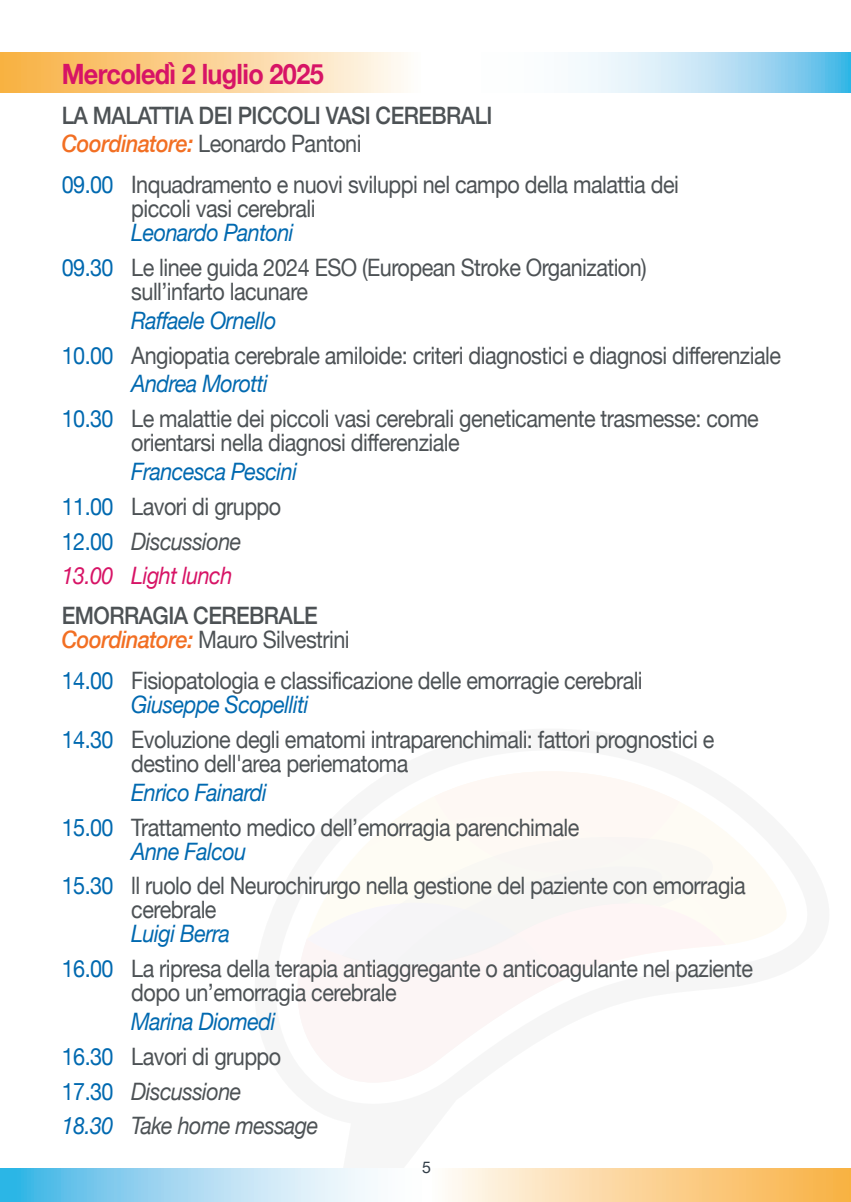
<style>
.page{position:relative;width:851px;height:1202px;background:#fff}
.page>*{position:absolute;margin:0;border:0;box-sizing:border-box;transform-origin:0 0}
.t1{font:700 28px "Helvetica Neue";letter-spacing:-.025em;color:#d71466;scale:.9 1}
.t2{font:24px/34.8px "Helvetica Neue";letter-spacing:-.025em;color:#4d5255;scale:.9 1}
.t3{font:500 24px/28.8px "Helvetica Neue";letter-spacing:-.025em;color:#4d5255;scale:.9 1}
.t4{font:italic 24px/34.8px "Helvetica Neue";letter-spacing:-.025em;color:#4d5255;scale:.9 1}
.t5{font:italic 24px/34.8px "Helvetica Neue";letter-spacing:-.025em;color:#0169b0;scale:.9 1}
.t6{font:16px "Helvetica Neue";color:#323e49}
.s1{font-style:italic;color:#f26f23}
.s2{font-weight:400}
.s3{color:#0169b0}
.s4{font-style:italic;color:#0169b0}
.s5{font-style:normal}
.s6{font-style:normal;color:#4d5255}
.s7{color:#4d5255}
.s8{color:#d71466}
.s9{font-style:normal;color:#0169b0}
</style>
<div class="page">
<svg style="left:0;top:52px;width:850px;height:40px"></svg>
<svg style="left:726px;top:833px;width:60px;height:111px;fill:#fefbf4"></svg>
<svg style="left:308px;top:772px;width:418px;height:194px"></svg>
<svg style="left:0;top:1168px;width:850px;height:34px;background:#d3d9c7"></svg>
<p class="t1" style="left:62px;top:52px;width:292px">Mercoledì 2 luglio 2025</p>
<p class="t3" style="left:62px;top:99px;width:480px">LA MALATTIA DEI PICCOLI VASI CEREBRALI<br><span class="s1">Coordinatore:</span> <span class="s2">Leonardo Pantoni</span></p>
<p class="t2" style="left:131px;top:174px;width:610px;line-height:24px;text-indent:-69px"><span class="s3">09.00</span> Inquadramento e nuovi sviluppi nel campo della malattia dei piccoli vasi cerebrali</p>
<p class="t2" style="left:62px;top:217px;width:651px;text-indent:69px"><span class="s4">Leonardo Pantoni<br></span><span class="s3">09.30</span> Le linee guida 2024 ESO (European Stroke Organization)</p>
<p class="t2" style="left:131px;top:275px;width:198px">sull’infarto lacunare</p>
<p class="t2" style="left:62px;top:304px;width:800px;text-indent:69px"><span class="s4">Raffaele Ornello<br></span><span class="s3">10.00</span> Angiopatia cerebrale amiloide: criteri diagnostici e diagnosi differenziale</p>
<p class="t2" style="left:62px;top:368px;width:776px;text-indent:69px"><span class="s4">Andrea Morotti<br></span><span class="s3">10.30</span> Le malattie dei piccoli vasi cerebrali geneticamente trasmesse: come</p>
<p class="t2" style="left:131px;top:427px;width:366px">orientarsi nella diagnosi differenziale</p>
<p class="t5" style="left:62px;top:455px;width:263px;text-indent:69px">Francesca Pescini<br><span class="s5">11.00</span> <span class="s6">Lavori di gruppo<br></span><span class="s5">12.00</span> <span class="s7">Discussione<br></span><span class="s8">13.00 Light lunch</span></p>
<p class="t3" style="left:62px;top:602px;width:321px;line-height:24px">EMORRAGIA CEREBRALE<br><span class="s1">Coordinatore:</span> <span class="s2">Mauro Silvestrini</span></p>
<p class="t2" style="left:131px;top:670px;width:569px;line-height:24px;text-indent:-69px"><span class="s3">14.00</span> Fisiopatologia e classificazione delle emorragie cerebrali<br><span class="s4">Giuseppe Scopelliti</span></p>
<p class="t2" style="left:131px;top:729px;width:649px;line-height:24px;text-indent:-69px"><span class="s3">14.30</span> Evoluzione degli ematomi intraparenchimali: fattori prognostici e destino dell'area periematoma</p>
<p class="t2" style="left:62px;top:776px;width:576px;text-indent:69px"><span class="s4">Enrico Fainardi<br></span><span class="s3">15.00</span> Trattamento medico dell’emorragia parenchimale</p>
<p class="t2" style="left:62px;top:835px;width:761px;text-indent:69px"><span class="s4">Anne Falcou<br></span><span class="s3">15.30</span> ll ruolo del Neurochirurgo nella gestione del paziente con emorragia</p>
<p class="t2" style="left:131px;top:894px;width:96px">cerebrale</p>
<p class="t2" style="left:62px;top:918px;width:769px;text-indent:69px"><span class="s4">Luigi Berra<br></span><span class="s3">16.00</span> La ripresa della terapia antiaggregante o anticoagulante nel paziente</p>
<p class="t2" style="left:131px;top:977px;width:296px">dopo un’emorragia cerebrale</p>
<p class="t4" style="left:62px;top:1005px;width:286px;text-indent:69px"><span class="s3">Marina Diomedi<br></span><span class="s9">16.30</span> <span class="s5">Lavori di gruppo<br></span><span class="s9">17.30</span> Discussione<br><span class="s3">18.30</span> Take home message</p>
<p class="t6" style="left:422px;top:1156px;width:10px">5</p>
</div>
